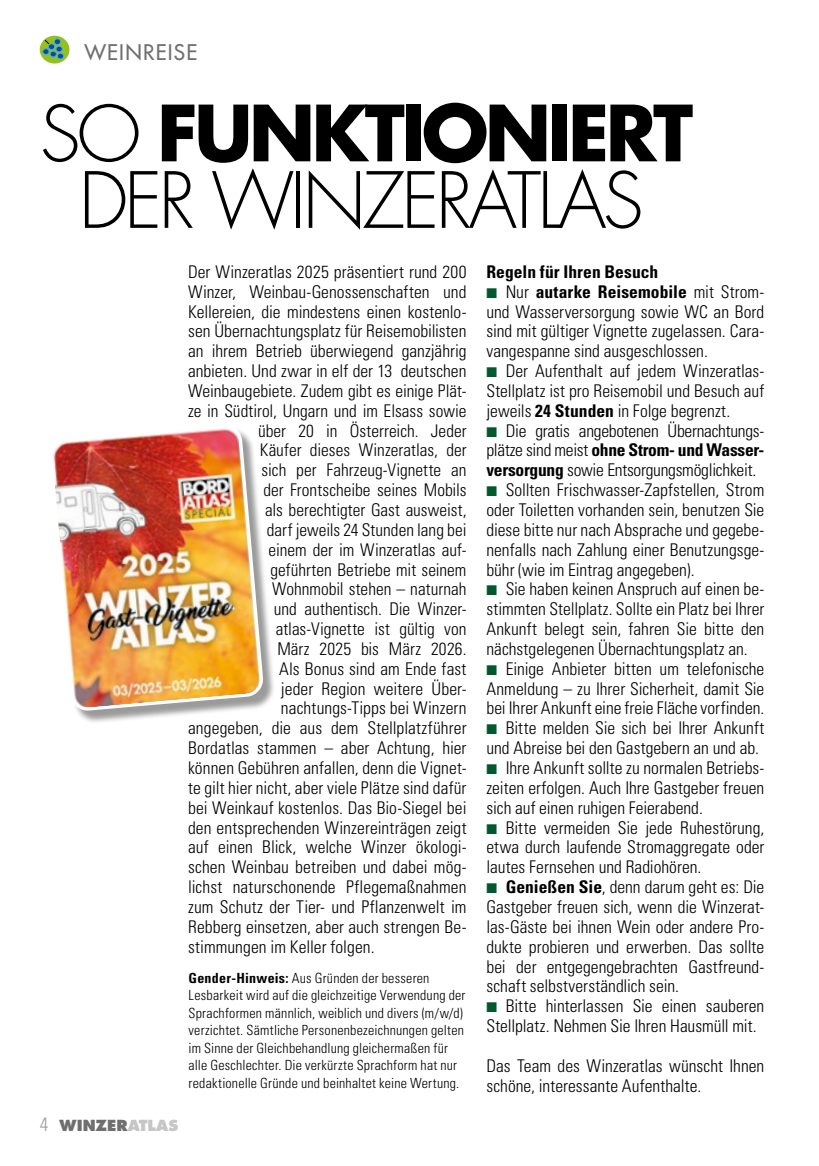
<style>
.page{position:relative;width:819px;height:1166px;background:#fff}
.page>*{position:absolute;margin:0;border:0;box-sizing:border-box;transform-origin:0 0}
.t1{font:300 75.25px/66.5px "Futura Std";letter-spacing:-.05em;color:#000;text-align:center}
.t2{font:500 21px "Futura Std";letter-spacing:.055em;color:#706f6f}
.t3{font:300 condensed 17.5px/19.8px "Univers LT Std";color:#000;text-align:justify}
.t4{font:700 condensed 17.5px "Univers LT Std";letter-spacing:.005em;color:#000}
.t5{font:800 14.88px "Futura Std";color:#706f6f}
.t6{font:300 condensed 14px/17.5px "Univers LT Std";letter-spacing:.015em;color:#000}
.s1{font-weight:700}
.s2{color:#00592e}
.s3{font-family:"Univers LT Std";font-weight:300;font-stretch:condensed;font-size:19.25px;color:#9d9d9c}
.s4{color:#c6c6c6}
</style>
<div class="page">
<svg style="left:40px;top:36px;width:29px;height:28px"></svg>
<svg style="left:43px;top:39px;width:19px;height:18px"></svg>
<div style="left:57px;top:53px;width:7px;height:6px;background:#004f9f;border-radius:50%"></div>
<div style="left:57px;top:53px;width:7px;height:6px;border:1px solid #4fa7dc;border-radius:50%"></div>
<div style="left:54px;top:39px;width:7px;height:6px;background:#004f9f;border-radius:50%"></div>
<div style="left:54px;top:39px;width:7px;height:6px;border:1px solid #4fa7dc;border-radius:50%"></div>
<div style="left:51px;top:427px;width:225px;height:296px;background:#000;opacity:.4"></div>
<img style="left:51px;top:427px;width:211px;height:283px">
<p class="t2" style="left:84px;top:40px;width:114px">WEINREISE</p>
<h1 class="t1" style="left:40px;top:102px;width:655px">SO <span class="s1">FUNKTIONIERT<br></span>DER WINZERATLAS</h1>
<p class="t3" style="left:188px;top:262px;width:280px">Der Winzeratlas 2025 präsentiert rund 200</p>
<p class="t3" style="left:188px;top:282px;width:280px">Winzer, Weinbau-Genossenschaften und</p>
<p class="t3" style="left:188px;top:302px;width:280px">Kellereien, die mindestens einen kostenlo-</p>
<p class="t3" style="left:188px;top:321px;width:280px">sen Übernachtungsplatz für Reisemobilisten</p>
<p class="t3" style="left:188px;top:341px;width:280px">an ihrem Betrieb überwiegend ganzjährig</p>
<p class="t3" style="left:188px;top:361px;width:280px">anbieten. Und zwar in elf der 13 deutschen</p>
<p class="t3" style="left:188px;top:381px;width:280px">Weinbaugebiete. Zudem gibt es einige Plät-</p>
<p class="t3" style="left:188px;top:401px;width:280px">ze in Südtirol, Ungarn und im Elsass sowie</p>
<p class="t3" style="left:258px;top:421px;width:210px">über 20 in Österreich. Jeder</p>
<p class="t3" style="left:260px;top:440px;width:208px">Käufer dieses Winzeratlas, der</p>
<p class="t3" style="left:262px;top:460px;width:206px">sich per Fahrzeug-Vignette an</p>
<p class="t3" style="left:263px;top:480px;width:205px">der Frontscheibe seines Mobils</p>
<p class="t3" style="left:265px;top:500px;width:203px">als berechtigter Gast ausweist,</p>
<p class="t3" style="left:267px;top:520px;width:201px">darf jeweils 24 Stunden lang bei</p>
<p class="t3" style="left:268px;top:540px;width:199px">einem der im Winzeratlas auf-</p>
<p class="t3" style="left:270px;top:559px;width:197px">geführten Betriebe mit seinem</p>
<p class="t3" style="left:272px;top:579px;width:196px">Wohnmobil stehen – naturnah</p>
<p class="t3" style="left:274px;top:599px;width:194px">und authentisch. Die Winzer-</p>
<p class="t3" style="left:276px;top:619px;width:192px">atlas-Vignette ist gültig von</p>
<p class="t3" style="left:277px;top:639px;width:190px">März 2025 bis März 2026.</p>
<p class="t3" style="left:279px;top:659px;width:189px">Als Bonus sind am Ende fast</p>
<p class="t3" style="left:281px;top:679px;width:187px">jeder Region weitere Über-</p>
<p class="t3" style="left:281px;top:698px;width:187px">nachtungs-Tipps bei Winzern</p>
<p class="t3" style="left:188px;top:718px;width:280px">angegeben, die aus dem Stellplatzführer</p>
<p class="t3" style="left:188px;top:738px;width:280px">Bordatlas stammen – aber Achtung, hier</p>
<p class="t3" style="left:188px;top:758px;width:280px">können Gebühren anfallen, denn die Vignet-</p>
<p class="t3" style="left:188px;top:778px;width:280px">te gilt hier nicht, aber viele Plätze sind dafür</p>
<p class="t3" style="left:188px;top:798px;width:280px">bei Weinkauf kostenlos. Das Bio-Siegel bei</p>
<p class="t3" style="left:188px;top:817px;width:280px">den entsprechenden Winzereinträgen zeigt</p>
<p class="t3" style="left:188px;top:837px;width:280px">auf einen Blick, welche Winzer ökologi-</p>
<p class="t3" style="left:188px;top:857px;width:280px">schen Weinbau betreiben und dabei mög-</p>
<p class="t3" style="left:188px;top:877px;width:280px">lichst naturschonende Pflegemaßnahmen</p>
<p class="t3" style="left:188px;top:897px;width:280px">zum Schutz der Tier- und Pflanzenwelt im</p>
<p class="t3" style="left:188px;top:917px;width:280px">Rebberg einsetzen, aber auch strengen Be-</p>
<p class="t3" style="left:188px;top:937px;width:188px">stimmungen im Keller folgen.</p>
<p class="t4" style="left:486px;top:265px;width:173px">Regeln für Ihren Besuch</p>
<p class="t3" style="left:486px;top:282px;width:279px"><span class="s2">■</span> Nur <span class="s1">autarke Reisemobile</span> mit Strom&shy;und Wasserversorgung sowie WC an Bord sind mit gültiger Vignette zugelassen. Cara&shy;vangespanne sind ausgeschlossen.</p>
<p class="t3" style="left:486px;top:361px;width:279px"><span class="s2">■</span> Der Aufenthalt auf jedem Winzeratlas-Stellplatz ist pro Reisemobil und Besuch auf jeweils <span class="s1">24 Stunden</span> in Folge begrenzt.</p>
<p class="t3" style="left:486px;top:421px;width:279px"><span class="s2">■</span> Die gratis angebotenen Übernachtungs&shy;plätze sind meist <span class="s1">ohne Strom- und Wasser&shy;versorgung</span> sowie Entsorgungsmöglichkeit.</p>
<p class="t3" style="left:486px;top:480px;width:279px"><span class="s2">■</span> Sollten Frischwasser-Zapfstellen, Strom oder Toiletten vorhanden sein, benutzen Sie diese bitte nur nach Absprache und gegebe&shy;nenfalls nach Zahlung einer Benutzungsge&shy;bühr (wie im Eintrag angegeben).</p>
<p class="t3" style="left:486px;top:579px;width:279px"><span class="s2">■</span> Sie haben keinen Anspruch auf einen be&shy;stimmten Stellplatz. Sollte ein Platz bei Ihrer Ankunft belegt sein, fahren Sie bitte den nächstgelegenen Übernachtungsplatz an.</p>
<p class="t3" style="left:486px;top:659px;width:279px"><span class="s2">■</span> Einige Anbieter bitten um telefonische Anmeldung – zu Ihrer Sicherheit, damit Sie bei Ihrer Ankunft eine freie Fläche vorfinden.</p>
<p class="t3" style="left:486px;top:718px;width:279px"><span class="s2">■</span> Bitte melden Sie sich bei Ihrer Ankunft und Abreise bei den Gastgebern an und ab.</p>
<p class="t3" style="left:486px;top:758px;width:279px"><span class="s2">■</span> Ihre Ankunft sollte zu normalen Betriebs&shy;zeiten erfolgen. Auch Ihre Gastgeber freuen sich auf einen ruhigen Feierabend.</p>
<p class="t3" style="left:486px;top:817px;width:279px"><span class="s2">■</span> Bitte vermeiden Sie jede Ruhestörung, etwa durch laufende Stromaggregate oder lautes Fernsehen und Radiohören.</p>
<p class="t3" style="left:486px;top:877px;width:279px"><span class="s2">■</span> <span class="s1">Genießen Sie</span>, denn darum geht es: Die Gastgeber freuen sich, wenn die Winzerat&shy;las-Gäste bei ihnen Wein oder andere Pro&shy;dukte probieren und erwerben. Das sollte bei der entgegengebrachten Gastfreund&shy;schaft selbstverständlich sein.</p>
<p class="t3" style="left:486px;top:996px;width:279px"><span class="s2">■</span> Bitte hinterlassen Sie einen sauberen<br>Stellplatz. Nehmen Sie Ihren Hausmüll mit.</p>
<p class="t3" style="left:486px;top:1056px;width:279px">Das Team des Winzeratlas wünscht Ihnen schöne, interessante Aufenthalte.</p>
<p class="t6" style="left:189px;top:969px;width:278px"><span class="s1">Gender-Hinweis:</span> Aus Gründen der besseren Lesbar keit wird auf die gleichzeitige Verwendung der Sprachformen männlich, weiblich und divers (m/w/d) verzichtet. Sämtliche Personenbezeichnungen gelten im Sinne der Gleichbehandlung gleichermaßen für alle Geschlechter. Die verkürzte Sprachform hat nur redaktionelle Gründe und beinhaltet keine Wertung.</p>
<p class="t5" style="left:40px;top:1117px;width:140px"><span class="s3">4</span> WINZER<span class="s4">ATLAS</span></p>
</div>
